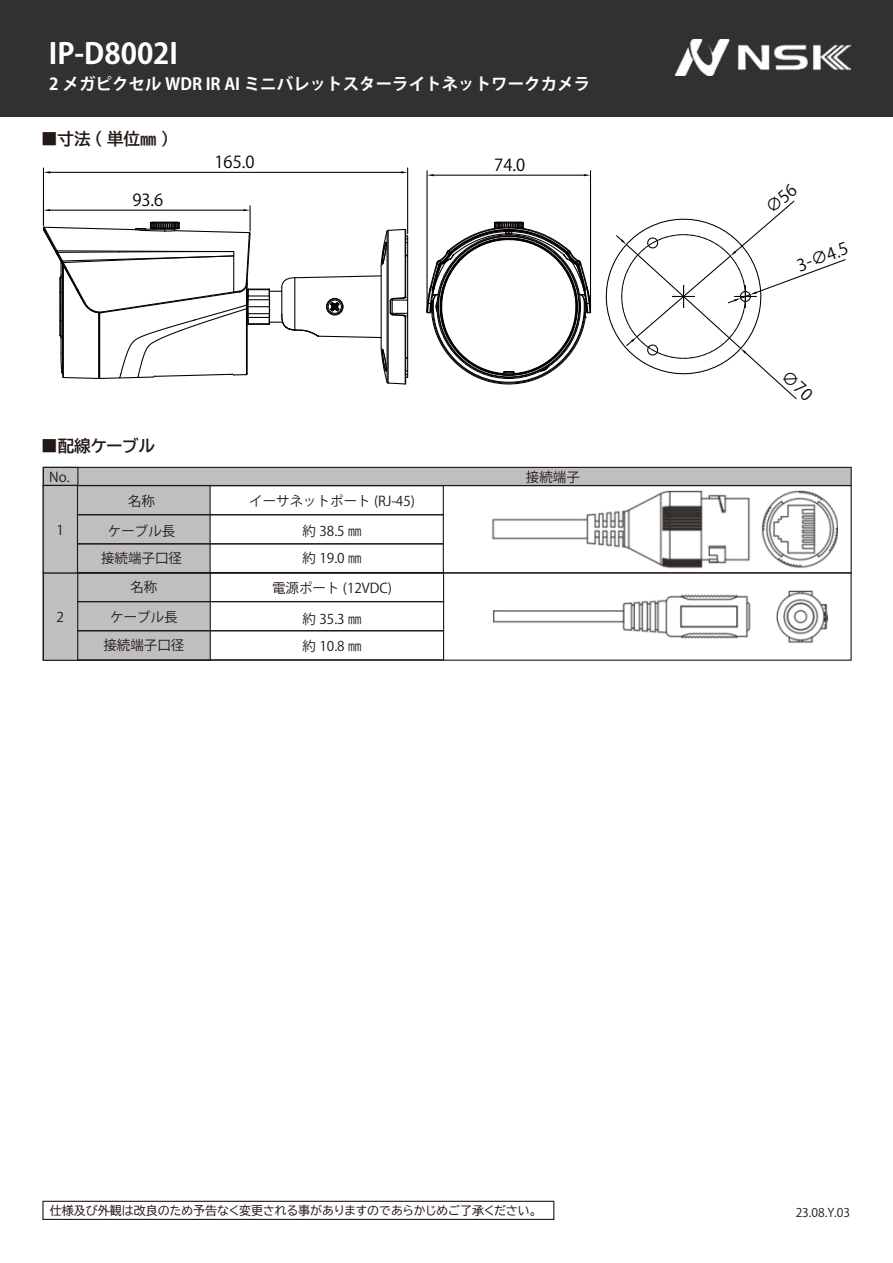
<style>
.page{position:relative;width:893px;height:1263px;background:#fff}
.page>*{position:absolute;margin:0;border:0;box-sizing:border-box;transform-origin:0 0}
.t1{font:700 28.5px "Koz Go Pro";color:#fff}
.t2{font:700 16.5px "Koz Go Pro";color:#fff}
.t3{font:16.5px "Koz Go Pr 6 N";color:#040000}
.t4{font:16.5px "BIZ UDP Gothic Bold";color:#221815}
.t5{font:13.5px/27.2px "Koz Go Pro";color:#221815;text-align:center}
.t6{font:12px "BIZ UDP Gothic";color:#221815}
.t7{font:12px "Koz Go Pro";color:#221815}
</style>
<div class="page">
<img style="left:491px;top:490px;width:346px;height:79px">
<img style="left:493px;top:590px;width:335px;height:53px">
<div style="left:0;top:0;width:893px;height:116px;background:#303232"></div>
<div style="left:43px;top:467px;width:809px;height:19px;background:#c0bfbf;border:1px solid #221815"></div>
<div style="left:43px;top:572px;width:809px;height:89px;border:1px solid #221815"></div>
<div style="left:43px;top:572px;width:168px;height:89px;background:#c0bfbf;border:1px solid #221815"></div>
<div style="left:43px;top:485px;width:168px;height:88px;background:#c0bfbf;border:1px solid #221815"></div>
<img style="left:675px;top:40px;width:175px;height:35px">
<div style="left:43px;top:467px;width:35px;height:19px;border:1px solid #221815"></div>
<div style="left:77px;top:485px;width:367px;height:30px;border:1px solid #221815"></div>
<div style="left:77px;top:514px;width:367px;height:30px;border:1px solid #221815"></div>
<div style="left:77px;top:543px;width:367px;height:30px;border:1px solid #221815"></div>
<div style="left:77px;top:572px;width:367px;height:30px;border:1px solid #221815"></div>
<div style="left:77px;top:601px;width:367px;height:30px;border:1px solid #221815"></div>
<div style="left:77px;top:630px;width:367px;height:30px;border:1px solid #221815"></div>
<div style="left:42px;top:1201px;width:512px;height:19px;border:1px solid #221815"></div>
<svg style="left:426px;top:221px;width:166px;height:164px"></svg>
<hr style="left:426px;top:171px;width:2px;height:139px;background:#040000">
<hr style="left:590px;top:171px;width:1px;height:139px;background:#040000">
<hr style="left:434px;top:175px;width:150px;height:1px;background:#040000">
<svg style="left:427px;top:174px;width:7px;height:2px"></svg>
<svg style="left:42px;top:206px;width:366px;height:179px"></svg>
<hr style="left:43px;top:168px;width:1px;height:58px;background:#040000">
<hr style="left:407px;top:168px;width:1px;height:66px;background:#040000">
<hr style="left:50px;top:172px;width:351px;height:1px;background:#040000">
<svg style="left:401px;top:171px;width:7px;height:2px"></svg>
<svg style="left:605px;top:200px;width:241px;height:200px"></svg>
<h1 class="t1" style="left:49px;top:35px;width:131px">IP-D8002I</h1>
<p class="t2" style="left:49px;top:73px;width:543px">2 メガピクセル WDR IR AI ミニバレットスターライトネットワークカメラ</p>
<p class="t4" style="left:41px;top:130px;width:130px">■寸法 ( 単位㎜ )</p>
<p class="t3" style="left:132px;top:190px;width:32px">93.6</p>
<p class="t3" style="left:215px;top:153px;width:41px">165.0</p>
<p class="t4" style="left:41px;top:437px;width:115px">■配線ケーブル</p>
<p class="t3" style="left:494px;top:155px;width:32px">74.0</p>
<p class="t5" style="left:49px;top:464px;width:22px">No.</p>
<p class="t5" style="left:526px;top:464px;width:55px">接続端子</p>
<p class="t5" style="left:128px;top:488px;width:28px">名称</p>
<p class="t5" style="left:101px;top:518px;width:82px">ケーブル長接続端子口径</p>
<p class="t5" style="left:249px;top:488px;width:167px">イーサネットポート (RJ-45)</p>
<p class="t5" style="left:303px;top:518px;width:61px;text-align:left">約 38.5 ㎜約 19.0 ㎜</p>
<p class="t5" style="left:272px;top:575px;width:122px">電源ポート (12VDC)</p>
<p class="t5" style="left:303px;top:605px;width:61px;text-align:left">約 35.3 ㎜約 10.8 ㎜</p>
<p class="t5" style="left:57px;top:516px;width:9px">1</p>
<p class="t5" style="left:130px;top:574px;width:28px">名称</p>
<p class="t5" style="left:103px;top:604px;width:82px">ケーブル長接続端子口径</p>
<p class="t5" style="left:57px;top:604px;width:9px">2</p>
<p class="t3" style="left:795px;top:257px;width:54px;rotate:-20deg">3-∅4.5</p>
<p class="t6" style="left:50px;top:1204px;width:489px">仕様及び外観は改良のため予告なく変更される事がありますのであらかじめご了承ください。</p>
<p class="t7" style="left:796px;top:1204px;width:56px">23.08.Y.03</p>
</div>
